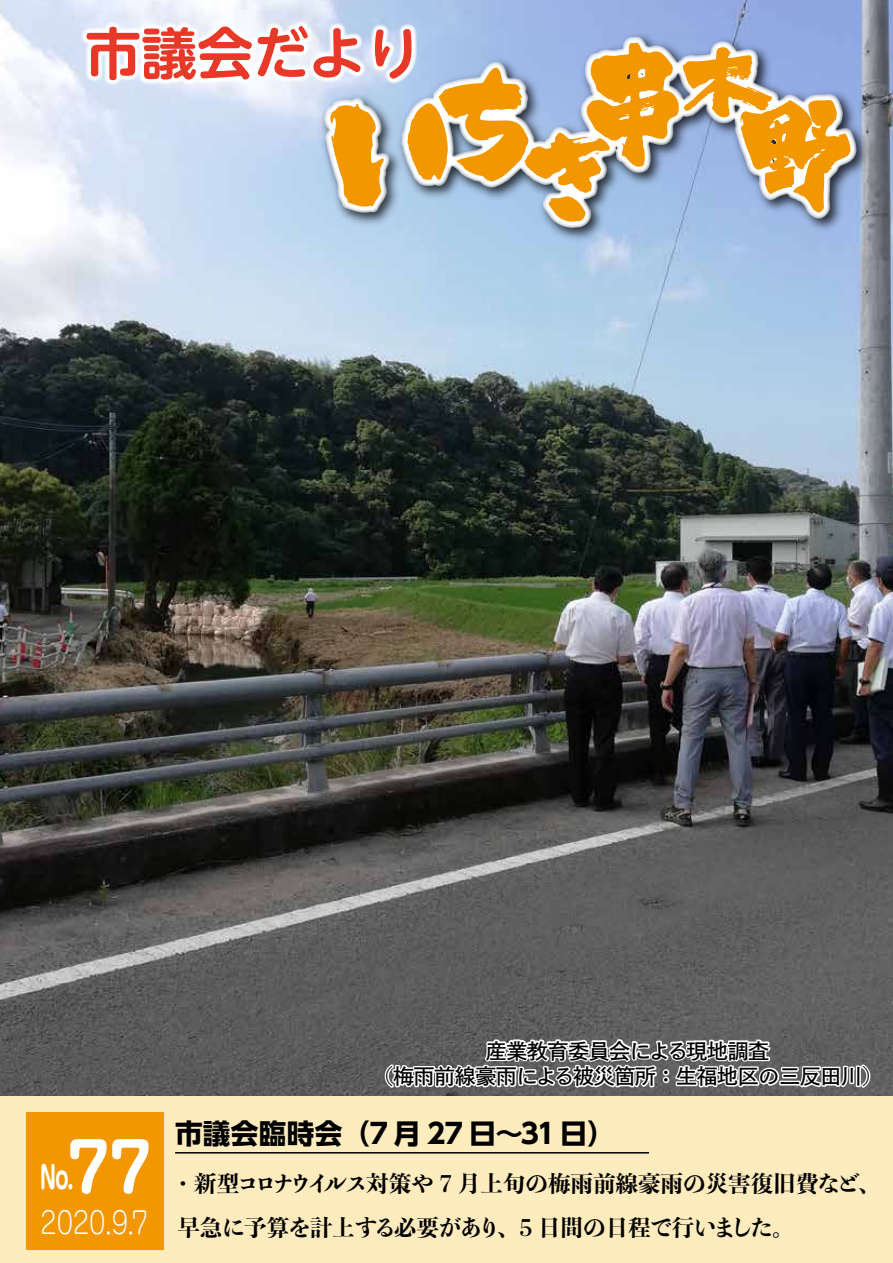
<style>
.page{position:relative;width:893px;height:1263px;background:#fff}
.page>*{position:absolute;margin:0;border:0;box-sizing:border-box;transform-origin:0 0}
.t1{font:700 56.1px "UD Shin M Go Pr 6 De";color:#e83828}
.t2{font:700 31.35px "Jun 501 Pro";color:#fff;scale:.69 1}
.t3{font:300 30px "Jun 101 Pro";color:#fff;scale:.87 1}
.t4{font:700 27.6px "UD Shin Go Pr 6";letter-spacing:.01em;color:#000}
.t5{font:22.5px/43.5px "P Bunkyu Md Min Std EB";color:#000}
.t6{font:21px/25.5px "P Bunkyu Go Pr 6 N DB";letter-spacing:-.02em;color:#000;text-align:center}
.s1{font-size:67.95px}
</style>
<div class="page">
<img style="left:0;top:0;width:893px;height:1097px">
<img style="left:25px;top:0;width:454px;height:152px">
<svg style="left:383px;top:1028px;width:489px;height:69px"></svg>
<img style="left:316px;top:28px;width:558px;height:217px">
<svg style="left:324px;top:36px;width:533px;height:192px;background:#c3b49b"></svg>
<div style="left:0;top:1097px;width:893px;height:166px;background:#feebbe"></div>
<div style="left:26px;top:1112px;width:137px;height:137px;background:#f39700"></div>
<hr style="left:175px;top:1152px;width:474px;height:1px;background:#000">
<h1 class="t1" style="left:85px;top:6px;width:338px">市議会だより</h1>
<h2 class="t2" style="left:40px;top:1153px;width:164px">No.<span class="s1">77</span></h2>
<h3 class="t3" style="left:41px;top:1198px;width:125px">2020.9.7</h3>
<p class="t6" style="left:372px;top:1038px;width:512px">産業教育委員会による現地調査<br>（梅雨前線豪雨による被災箇所：生福地区の三反田川）</p>
<p class="t4" style="left:175px;top:1111px;width:441px">市議会臨時会（7 月 27 日～31日）</p>
<p class="t5" style="left:172px;top:1161px;width:710px">・新型コロナウイルス対策や 7 月上旬の梅雨前線豪雨の災害復旧費など、早急に予算を計上する必要があり、5 日間の日程で行いました。</p>
</div>
